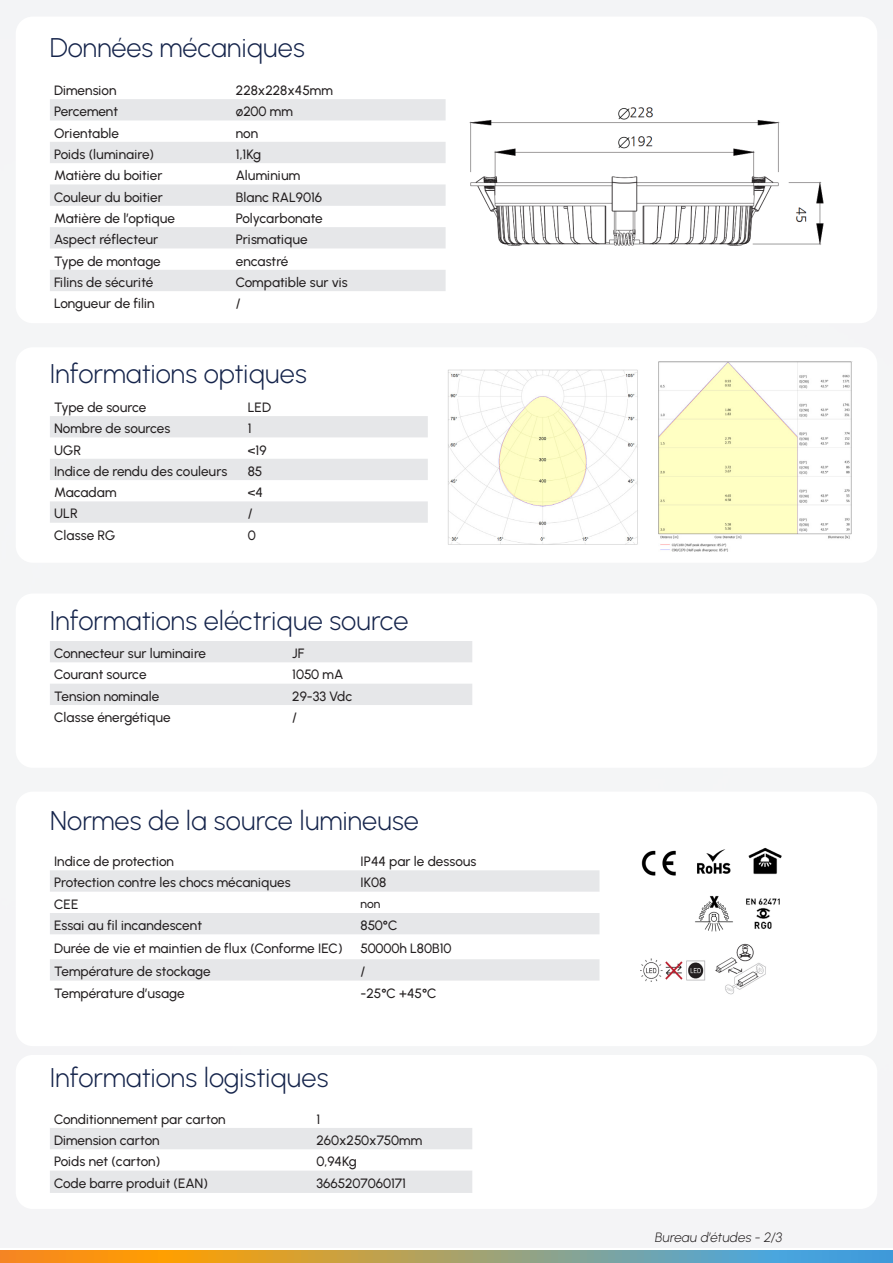
<style>
.page{position:relative;width:893px;height:1263px;background:#fff}
.page>*{position:absolute;margin:0;border:0;box-sizing:border-box;transform-origin:0 0}
.t1{font:300 27px "Urbanist";color:#15244b}
.Texte_courant{font:500 13.5px "Urbanist";color:#231f20}
.Texte_courant-2{font:italic 300 13.5px "Urbanist";color:#231f20}
.Texte_courant-3{font:500 12px "Urbanist";color:#231f20}
</style>
<div class="page">
<svg style="left:0;top:1251px;width:893px;height:12px;background:#a79e6c"></svg>
<svg style="left:50px;top:99px;width:396px;height:192px;fill:#e6e7e9"></svg>
<img style="left:469px;top:107px;width:355px;height:139px">
<svg style="left:50px;top:1128px;width:422px;height:65px"></svg>
<svg style="left:50px;top:870px;width:549px;height:110px;fill:#e6e7e9"></svg>
<img style="left:695px;top:895px;width:85px;height:37px">
<img style="left:697px;top:849px;width:34px;height:25px">
<img style="left:641px;top:850px;width:35px;height:26px">
<img style="left:641px;top:959px;width:64px;height:22px">
<img style="left:715px;top:944px;width:51px;height:51px">
<img style="left:748px;top:847px;width:34px;height:28px">
<svg style="left:50px;top:416px;width:378px;height:107px"></svg>
<img style="left:448px;top:369px;width:190px;height:176px">
<img style="left:659px;top:362px;width:193px;height:190px">
<svg style="left:50px;top:641px;width:422px;height:64px"></svg>
<p class="t1" style="left:50px;top:31px;width:256px">Données mécaniques</p>
<p class="Texte_courant" style="left:54px;top:82px;width:64px">Dimension</p>
<p class="Texte_courant" style="left:236px;top:82px;width:99px">228x228x45mm</p>
<p class="Texte_courant" style="left:54px;top:103px;width:65px">Percement</p>
<p class="Texte_courant" style="left:236px;top:103px;width:59px">ø200 mm</p>
<p class="Texte_courant" style="left:54px;top:125px;width:66px">Orientable</p>
<p class="Texte_courant" style="left:236px;top:125px;width:24px">non</p>
<p class="Texte_courant" style="left:54px;top:146px;width:101px">Poids (luminaire)</p>
<p class="Texte_courant" style="left:236px;top:146px;width:27px">1,1Kg</p>
<p class="Texte_courant" style="left:54px;top:167px;width:110px">Matière du boitier</p>
<p class="Texte_courant" style="left:236px;top:167px;width:66px">Aluminium</p>
<p class="Texte_courant" style="left:54px;top:189px;width:110px">Couleur du boitier</p>
<p class="Texte_courant" style="left:236px;top:189px;width:88px">Blanc RAL9016</p>
<p class="Texte_courant" style="left:54px;top:210px;width:122px">Matière de l’optique</p>
<p class="Texte_courant" style="left:236px;top:210px;width:88px">Polycarbonate</p>
<p class="Texte_courant" style="left:54px;top:231px;width:106px">Aspect réflecteur</p>
<p class="Texte_courant" style="left:236px;top:231px;width:73px">Prismatique</p>
<p class="Texte_courant" style="left:54px;top:253px;width:108px">Type de montage</p>
<p class="Texte_courant" style="left:236px;top:253px;width:54px">encastré</p>
<p class="Texte_courant" style="left:54px;top:274px;width:101px">Filins de sécurité</p>
<p class="Texte_courant" style="left:236px;top:274px;width:114px">Compatible sur vis</p>
<p class="Texte_courant" style="left:54px;top:295px;width:102px">Longueur de filin</p>
<p class="Texte_courant" style="left:236px;top:295px;width:6px">/</p>
<p class="t1" style="left:50px;top:358px;width:258px">Informations optiques</p>
<p class="Texte_courant" style="left:54px;top:399px;width:94px">Type de source</p>
<p class="Texte_courant" style="left:248px;top:399px;width:25px">LED</p>
<p class="Texte_courant" style="left:54px;top:420px;width:118px">Nombre de sources</p>
<p class="Texte_courant" style="left:248px;top:420px;width:5px">1</p>
<p class="Texte_courant" style="left:54px;top:442px;width:29px">UGR</p>
<p class="Texte_courant" style="left:248px;top:442px;width:20px">&lt;19</p>
<p class="Texte_courant" style="left:54px;top:463px;width:175px">Indice de rendu des couleurs</p>
<p class="Texte_courant" style="left:248px;top:463px;width:16px">85</p>
<p class="Texte_courant" style="left:54px;top:484px;width:64px">Macadam</p>
<p class="Texte_courant" style="left:248px;top:484px;width:17px">&lt;4</p>
<p class="Texte_courant" style="left:54px;top:506px;width:25px">ULR</p>
<p class="Texte_courant" style="left:248px;top:506px;width:6px">/</p>
<p class="Texte_courant" style="left:54px;top:527px;width:62px">Classe RG</p>
<p class="Texte_courant" style="left:248px;top:527px;width:10px">0</p>
<p class="t1" style="left:50px;top:604px;width:360px">Informations eléctrique source</p>
<p class="Texte_courant" style="left:54px;top:645px;width:153px">Connecteur sur luminaire</p>
<p class="Texte_courant" style="left:292px;top:645px;width:14px">JF</p>
<p class="Texte_courant" style="left:54px;top:667px;width:94px">Courant source</p>
<p class="Texte_courant" style="left:292px;top:667px;width:53px">1050 mA</p>
<p class="Texte_courant" style="left:54px;top:688px;width:107px">Tension nominale</p>
<p class="Texte_courant" style="left:292px;top:688px;width:61px">29-33 Vdc</p>
<p class="Texte_courant" style="left:54px;top:709px;width:118px">Classe énergétique</p>
<p class="Texte_courant" style="left:292px;top:709px;width:6px">/</p>
<p class="t1" style="left:50px;top:804px;width:371px">Normes de la source lumineuse</p>
<p class="Texte_courant" style="left:54px;top:853px;width:122px">Indice de protection</p>
<p class="Texte_courant" style="left:361px;top:853px;width:117px">IP44 par le dessous</p>
<p class="Texte_courant" style="left:54px;top:874px;width:238px">Protection contre les chocs mécaniques</p>
<p class="Texte_courant" style="left:361px;top:874px;width:27px">IK08</p>
<p class="Texte_courant" style="left:54px;top:896px;width:26px">CEE</p>
<p class="Texte_courant-3" style="left:361px;top:897px;width:21px">non</p>
<p class="Texte_courant" style="left:54px;top:917px;width:149px">Essai au fil incandescent</p>
<p class="Texte_courant" style="left:361px;top:917px;width:38px">850°C</p>
<p class="Texte_courant" style="left:54px;top:940px;width:290px">Durée de vie et maintien de flux (Conforme IEC)</p>
<p class="Texte_courant" style="left:361px;top:940px;width:93px">50000h L80B10</p>
<p class="Texte_courant" style="left:54px;top:963px;width:158px">Température de stockage</p>
<p class="Texte_courant" style="left:361px;top:963px;width:6px">/</p>
<p class="Texte_courant" style="left:54px;top:985px;width:132px">Température d’usage</p>
<p class="Texte_courant" style="left:361px;top:985px;width:78px">-25°C +45°C</p>
<p class="t1" style="left:50px;top:1062px;width:280px">Informations logistiques</p>
<p class="Texte_courant" style="left:54px;top:1111px;width:173px">Conditionnement par carton</p>
<p class="Texte_courant" style="left:316px;top:1111px;width:5px">1</p>
<p class="Texte_courant" style="left:54px;top:1132px;width:107px">Dimension carton</p>
<p class="Texte_courant" style="left:316px;top:1132px;width:107px">260x250x750mm</p>
<p class="Texte_courant" style="left:54px;top:1153px;width:108px">Poids net (carton)</p>
<p class="Texte_courant" style="left:316px;top:1153px;width:42px">0,94Kg</p>
<p class="Texte_courant" style="left:54px;top:1175px;width:155px">Code barre produit (EAN)</p>
<p class="Texte_courant" style="left:316px;top:1175px;width:91px">3665207060171</p>
<p class="Texte_courant-2" style="left:656px;top:1229px;width:129px">Bureau d’études - 2/3</p>
</div>
